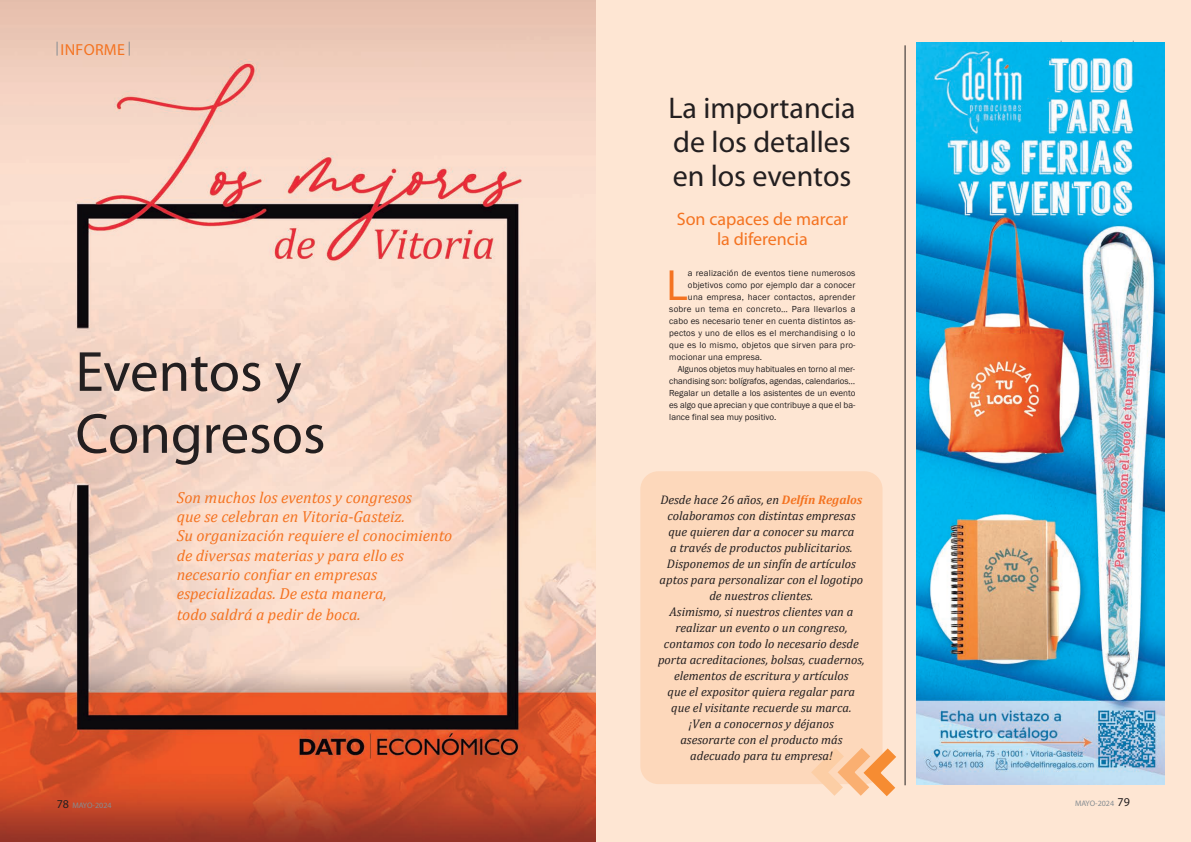
<style>
.page{position:relative;width:1191px;height:842px;background:#fff}
.page>*{position:absolute;margin:0;border:0;box-sizing:border-box;transform-origin:0 0}
.t1{font:57px/62px "Myriad Pro";color:#231f20}
.t2{font:44px "Franklin Gothic";color:#f47321}
.t3{font:30px/34px "Myriad Pro";color:#231f20}
.t4{font:18px/20px "Myriad Pro";color:#f47321;text-align:center}
.t5{font:italic 16px/19.2px "Cambria";color:#f47321}
.t6{font:16px "Myriad Pro";letter-spacing:.02em;color:#f47321}
.t7{font:italic 12.5px/16px "Cambria";color:#231f20;text-align:center}
.t8{font:9px "Franklin Gothic";letter-spacing:.015em;color:#231f20}
.t9{font:9px "Franklin Gothic";letter-spacing:-.01em;color:#231f20}
.t10{font:8px "Myriad Pro";letter-spacing:-.005em;color:#868d92}
.s1{font-size:12px;color:#231f20}
.s2{font-weight:700;color:#f47321}
</style>
<div class="page">
<div style="left:594px;top:0;width:597px;height:842px;background:#fee6d3"></div>
<div style="left:640px;top:471px;width:242px;height:313px;background:#fdd8bb;border-radius:18px"></div>
<svg style="left:811px;top:735px;width:95px;height:62px"></svg>
<img style="left:917px;top:43px;width:247px;height:742px">
<hr style="left:904px;top:45px;width:1px;height:740px;background:#231f20">
<img style="left:0;top:0;width:595px;height:842px">
<svg style="left:57px;top:42px;width:1px;height:14px"></svg>
<svg style="left:129px;top:42px;width:1px;height:14px"></svg>
<p class="t6" style="left:61px;top:44px;width:66px">INFORME</p>
<h1 class="t1" style="left:75px;top:346px;width:251px">Eventos y<br>Congresos</h1>
<p class="t5" style="left:177px;top:488px;width:277px">Son muchos los eventos y congresos<br>que se celebran en Vitoria‑Gasteiz.<br>Su organización requiere el conocimiento de diversas materias y para ello es necesario confiar en empresas especializadas. De esta manera,</p>
<p class="t5" style="left:177px;top:604px;width:185px">todo saldrá a pedir de boca.</p>
<p class="t10" style="left:57px;top:802px;width:56px"><span class="s1">78</span> MAYO-2024</p>
<h3 class="t3" style="left:668px;top:94px;width:189px">La importancia de los detalles en los eventos</h3>
<h3 class="t4" style="left:677px;top:210px;width:173px">Son capaces de marcar la diferencia</h3>
<h2 class="t2" style="left:666px;top:260px;width:23px">L</h2>
<p class="t8" style="left:688px;top:268px;width:169px">a realización de eventos tiene numerosos</p>
<p class="t8" style="left:688px;top:280px;width:169px">objetivos como por ejemplo dar a conocer</p>
<p class="t8" style="left:688px;top:292px;width:169px">una empresa, hacer contactos, aprender</p>
<p class="t8" style="left:669px;top:304px;width:188px">sobre un tema en concreto… Para llevarlos a</p>
<p class="t8" style="left:669px;top:316px;width:188px">cabo es necesario tener en cuenta distintos as-</p>
<p class="t8" style="left:669px;top:328px;width:188px">pectos y uno de ellos es el merchandising o lo</p>
<p class="t8" style="left:669px;top:340px;width:188px">que es lo mismo, objetos que sirven para pro-</p>
<p class="t8" style="left:669px;top:352px;width:94px">mocionar una empresa.</p>
<p class="t9" style="left:678px;top:364px;width:179px">Algunos objetos muy habituales en torno al mer-</p>
<p class="t9" style="left:669px;top:376px;width:188px">chandising son: bolígrafos, agendas, calendarios…</p>
<p class="t8" style="left:669px;top:388px;width:188px">Regalar un detalle a los asistentes de un evento</p>
<p class="t8" style="left:669px;top:400px;width:188px">es algo que aprecian y que contribuye a que el ba-</p>
<p class="t8" style="left:669px;top:412px;width:109px">lance final sea muy positivo.</p>
<p class="t7" style="left:658px;top:492px;width:208px">Desde hace 26 años, en <span class="s2">Delfín Regalos </span>colaboramos con distintas empresas que quieren dar a conocer su marca<br>a través de productos publicitarios.<br>Disponemos de un sinfín de artículos aptos para personalizar con el logotipo de nuestros clientes.<br>Asimismo, si nuestros clientes van a realizar un evento o un congreso, contamos con todo lo necesario desde porta acreditaciones, bolsas, cuadernos, elementos de escritura y artículos<br>que el expositor quiera regalar para que el visitante recuerde su marca.<br>¡Ven a conocernos y déjanos<br>asesorarte con el producto más adecuado para tu empresa!</p>
<p class="t10" style="left:1075px;top:801px;width:56px">MAYO-2024 <span class="s1">79</span></p>
</div>
